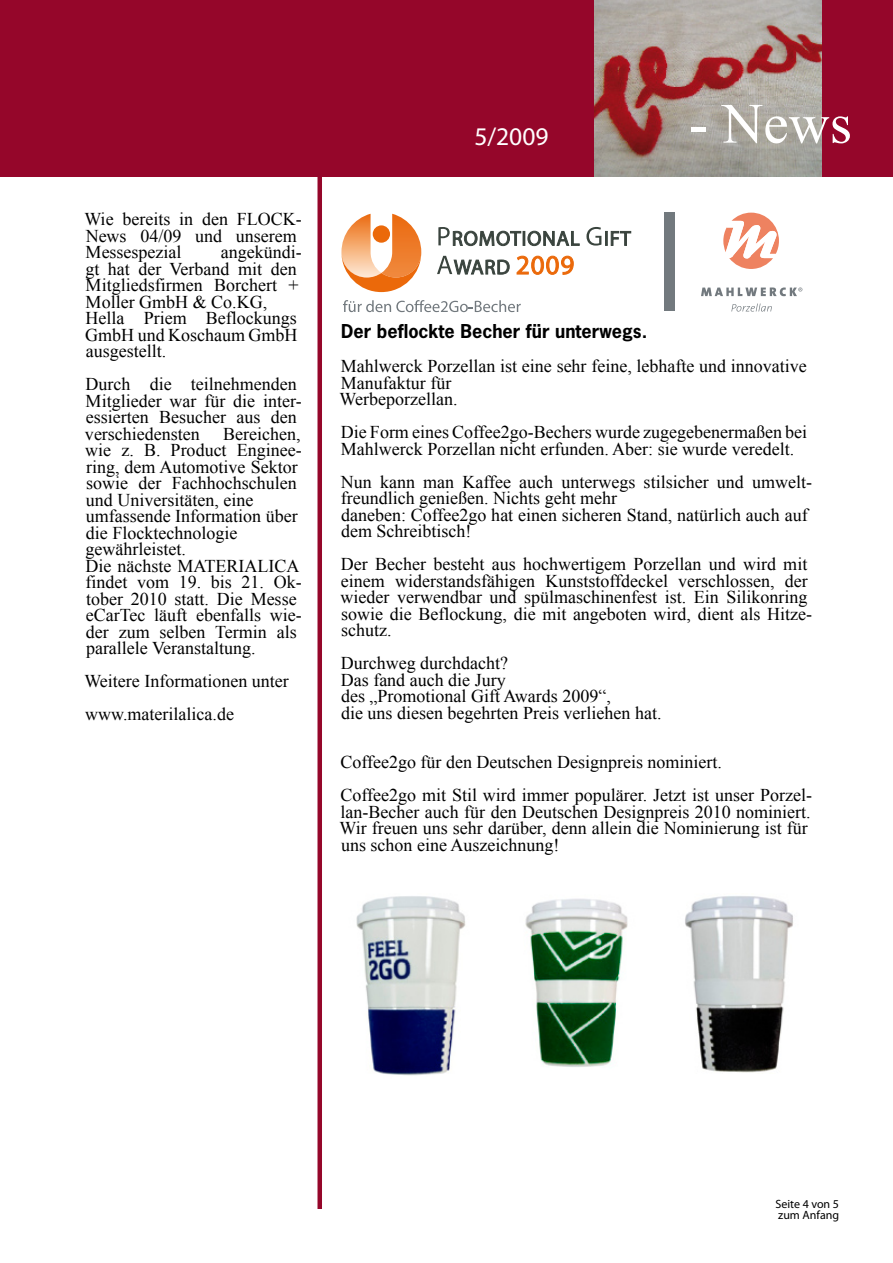
<style>
.page{position:relative;width:893px;height:1263px;background:#fff}
.page>*{position:absolute;margin:0;border:0;box-sizing:border-box;transform-origin:0 0}
.t1{font:57px "Times New Roman";color:#fff}
.t2{font:25.5px "Myriad Pro";color:#fff}
.t3{font:18px/16.5px "Times New Roman";color:#000}
.t4{font:700 18px "News Gothic Std";color:#000}
.t5{font:12px "Myriad Pro";color:#000}
</style>
<div class="page">
<div style="left:0;top:0;width:893px;height:176px;background:#95062a"></div>
<img style="left:594px;top:0;width:228px;height:176px">
<div style="left:317px;top:173px;width:5px;height:1036px;background:#95062a"></div>
<svg style="left:341px;top:214px;width:80px;height:78px"></svg>
<div style="left:373px;top:225px;width:17px;height:18px;background:#eb690a;border-radius:50%"></div>
<svg style="left:586px;top:227px;width:45px;height:19px"></svg>
<svg style="left:437px;top:227px;width:143px;height:48px"></svg>
<svg style="left:723px;top:213px;width:56px;height:56px"></svg>
<svg style="left:701px;top:287px;width:101px;height:9px"></svg>
<svg style="left:731px;top:304px;width:41px;height:8px"></svg>
<div style="left:664px;top:213px;width:10px;height:98px;background:#72797e"></div>
<svg style="left:343px;top:300px;width:178px;height:12px"></svg>
<img style="left:525px;top:898px;width:103px;height:169px">
<img style="left:356px;top:896px;width:110px;height:180px">
<img style="left:685px;top:896px;width:108px;height:177px">
<p class="t3" style="left:84px;top:211px;width:219px">Wie bereits in den FLOCK-<br>News 04/09 und unserem<br>Messespezial</p>
<p class="t3" style="left:85px;top:244px;width:218px;text-indent:135px">angekündi&shy;gt hat der Verband mit den<br>Mitgliedsfirmen Borchert +<br>Moller GmbH &amp; Co.KG,<br>Hella Priem Beflockungs<br>GmbH und Koschaum GmbH ausgestellt.</p>
<p class="t3" style="left:85px;top:376px;width:218px">Durch die teilnehmenden<br>Mitglieder war für die inter&shy;essierten Besucher aus den verschiedensten</p>
<p class="t3" style="left:85px;top:425px;width:218px;text-indent:138px">Bereichen, wie z. B. Product Enginee&shy;ring, dem Automotive Sektor sowie der Fachhochschulen und Universitäten, eine umfassende Information über die Flocktechnologie gewährleistet.<br>Die nächste MATERIALICA findet vom 19. bis 21. Ok&shy;tober 2010 statt. Die Messe eCarTec läuft ebenfalls wie&shy;der zum selben Termin als parallele Veranstaltung.</p>
<p class="t3" style="left:84px;top:664px;width:206px;line-height:33px">Weitere Informationen unter www.materilalica.de</p>
<h2 class="t2" style="left:474px;top:121px;width:76px">5/2009</h2>
<h1 class="t1" style="left:689px;top:85px;width:165px">- News</h1>
<p class="t4" style="left:341px;top:319px;width:307px">Der beflockte Becher für unterwegs.</p>
<p class="t3" style="left:340px;top:358px;width:469px">Mahlwerck Porzellan ist eine sehr feine, lebhafte und innovative<br>Manufaktur für<br>Werbeporzellan.</p>
<p class="t3" style="left:341px;top:424px;width:468px">Die Form eines Coffee2go-Bechers wurde zugegebenermaßen bei<br>Mahlwerck Porzellan nicht erfunden. Aber: sie wurde veredelt.</p>
<p class="t3" style="left:341px;top:473px;width:473px">Nun kann man Kaffee auch unterwegs stilsicher und umwelt&shy;freundlich genießen. Nichts geht mehr<br>daneben: Coffee2go hat einen sicheren Stand, natürlich auch auf dem Schreibtisch!</p>
<p class="t3" style="left:341px;top:556px;width:473px">Der Becher besteht aus hochwertigem Porzellan und wird mit einem widerstandsfähigen Kunststoffdeckel verschlossen, der wieder verwendbar und spülmaschinenfest ist. Ein Silikonring sowie die Beflockung, die mit angeboten wird, dient als Hitze&shy;schutz.</p>
<p class="t3" style="left:341px;top:655px;width:322px">Durchweg durchdacht?<br>Das fand auch die Jury<br>des „Promotional Gift Awards 2009“,<br>die uns diesen begehrten Preis verliehen hat.</p>
<p class="t3" style="left:340px;top:745px;width:473px;line-height:33px">Coffee2go für den Deutschen Designpreis nominiert.<br>Coffee2go mit Stil wird immer populärer. Jetzt ist unser Porzel-</p>
<p class="t3" style="left:340px;top:803px;width:473px">lan-Becher auch für den Deutschen Designpreis 2010 nominiert.<br>Wir freuen uns sehr darüber, denn allein die Nominierung ist für uns schon eine Auszeichnung!</p>
<p class="t5" style="left:775px;top:1197px;width:65px">Seite 4 von 5</p>
<p class="t5" style="left:778px;top:1208px;width:62px">zum Anfang</p>
</div>
